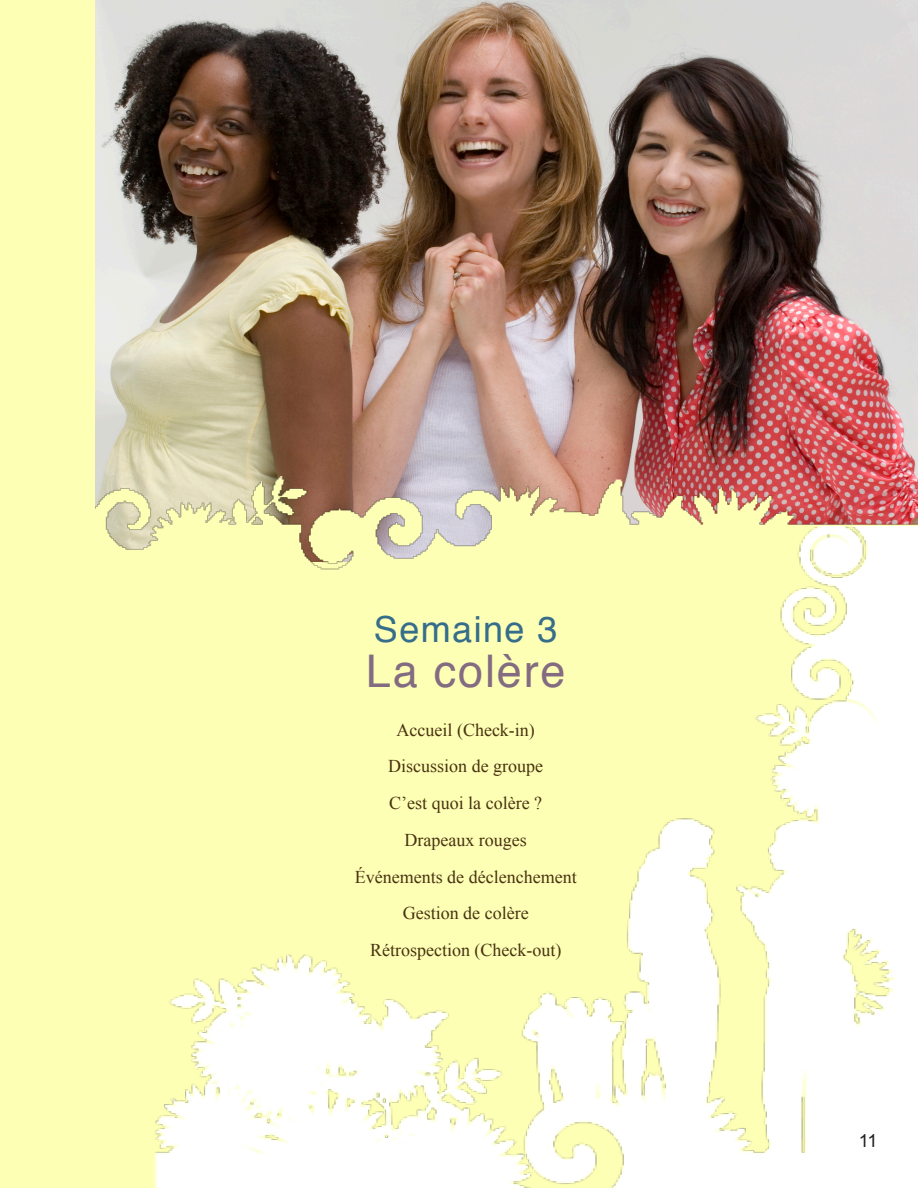
<style>
.page{position:relative;width:918px;height:1188px;background:#fff}
.page>*{position:absolute;margin:0;border:0;box-sizing:border-box;transform-origin:0 0}
.t1{font:45px "Helvetica";letter-spacing:.04em;color:#836c81}
.t2{font:36px "Helvetica";letter-spacing:.04em;color:#366d8a}
.t3{font:18px/36.8px "Times New Roman";color:#493210;text-align:center}
.t4{font:18px "Arial";color:#231f20}
</style>
<div class="page">
<div style="left:0;top:105px;width:918px;height:1083px;background:#fdffb5"></div>
<img style="left:94px;top:0;width:824px;height:477px">
<img style="left:95px;top:477px;width:823px;height:73px">
<img style="left:155px;top:527px;width:763px;height:661px">
<h2 class="t2" style="left:374px;top:614px;width:185px">Semaine 3</h2>
<h1 class="t1" style="left:366px;top:652px;width:201px">La colère</h1>
<p class="t3" style="left:355px;top:711px;width:223px">Accueil (Check-in)<br>Discussion de groupe<br>C’est quoi la colère ?<br>Drapeaux rouges<br>Événements de déclenchement<br>Gestion de colère<br>Rétrospection (Check-out)</p>
<p class="t4" style="left:859px;top:1131px;width:20px">11</p>
</div>
